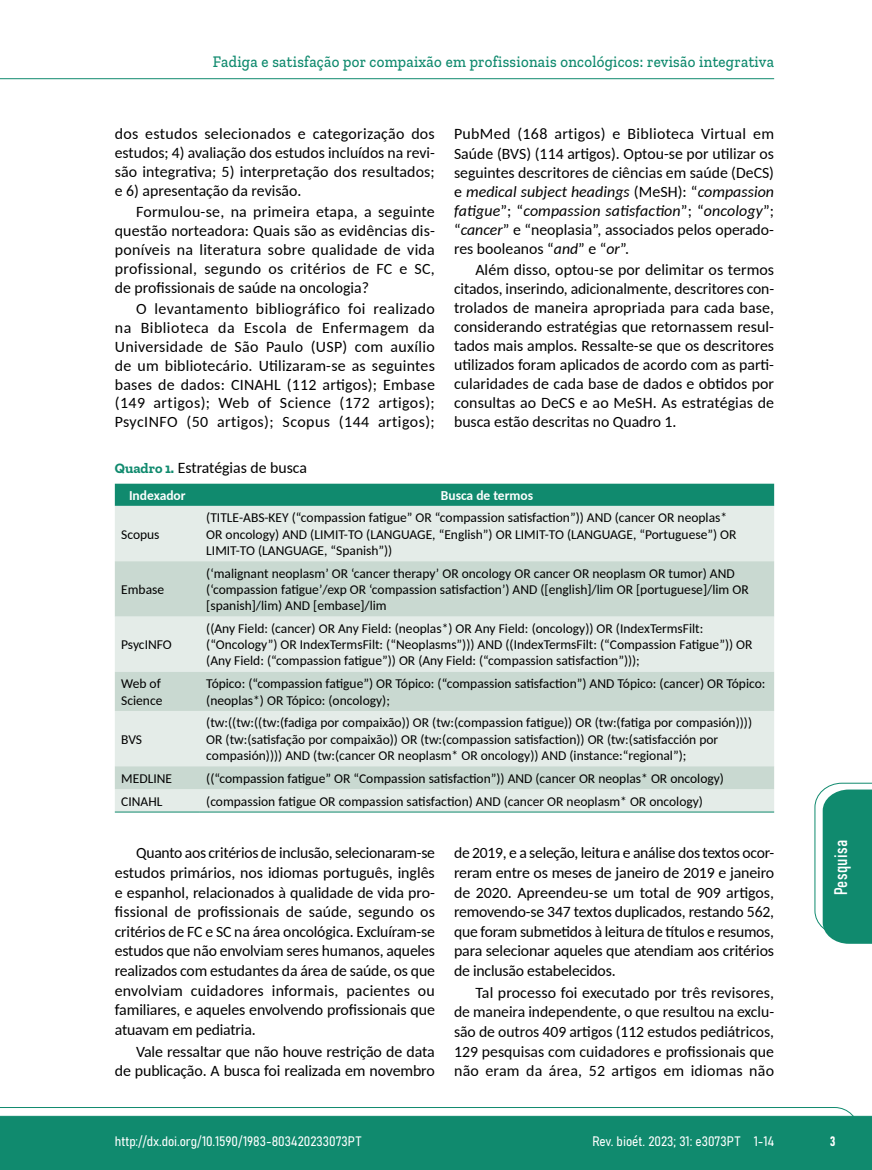
<style>
.page{position:relative;width:872px;height:1170px;background:#fff}
.page>*{position:absolute;margin:0;border:0;box-sizing:border-box;transform-origin:0 0}
.t1{font:18px "Bahnschrift";letter-spacing:.02em;color:#fff}
.t2{font:500 16.5px "Zilla Slab";letter-spacing:.02em;color:#108a6e;scale:.9 1}
.t3{font:15.75px/19.6px "Carlito";color:#000;text-align:justify}
.t4{font:13.5px/16.2px "Carlito";color:#000}
.t5{font:13.5px "Bahnschrift";color:#fff}
.t6{font:700 13.5px "Carlito";color:#fff}
.s1{font-style:italic}
.s2{font-family:"Zilla Slab";font-weight:700;font-size:14.25px;color:#108a6e}
</style>
<div class="page">
<svg style="left:0;top:1107px;width:859px;height:62px;background:#2e9880"></svg>
<hr style="left:0;top:78px;width:774px;height:1px;background:#108a6e">
<svg style="left:115px;top:483px;width:659px;height:23px;background:#188e73"></svg>
<div style="left:115px;top:506px;width:659px;height:305px;background:#e4ece8"></div>
<svg style="left:115px;top:561px;width:659px;height:228px;background:#d6e2dc"></svg>
<hr style="left:115px;top:811px;width:85px;height:1px;background:#108a6e">
<hr style="left:200px;top:811px;width:574px;height:1px;background:#108a6e">
<svg style="left:814px;top:782px;width:58px;height:161px"></svg>
<p class="t2" style="left:213px;top:53px;width:625px">Fadiga e satisfação por compaixão em profissionais oncológicos: revisão integrativa</p>
<p class="t3" style="left:115px;top:124px;width:321px;line-height:18.9px">dos estudos selecionados e categorização dos estudos; 4) avaliação dos estudos incluídos na revi&shy;são integrativa; 5) interpretação dos resultados; e 6) apresentação da revisão.</p>
<p class="t3" style="left:115px;top:202px;width:321px;line-height:18.9px;text-indent:21px">Formulou-se, na primeira etapa, a seguinte questão norteadora: Quais são as evidências dis&shy;poníveis na literatura sobre qualidade de vida profissional, segundo os critérios de FC e SC, de profissionais de saúde na oncologia?</p>
<p class="t3" style="left:115px;top:298px;width:321px;line-height:18.9px;text-indent:21px">O levantamento bibliográfico foi realizado na Biblioteca da Escola de Enfermagem da Universidade de São Paulo (USP) com auxílio de um bibliotecário. Utilizaram-se as seguintes bases de dados: CINAHL (112 artigos); Embase (149 artigos); Web of Science (172 artigos); PsycINFO (50 artigos); Scopus (144 artigos);</p>
<p class="t3" style="left:454px;top:124px;width:321px;line-height:19px">PubMed (168 artigos) e Biblioteca Virtual em Saúde (BVS) (114 artigos). Optou-se por utilizar os seguintes descritores de ciências em saúde (DeCS) e <span class="s1">medical subject headings</span> (MeSH): “<span class="s1">compassion fatigue</span>”; “<span class="s1">compassion satisfaction</span>”; “<span class="s1">oncology</span>”; “<span class="s1">cancer</span>” e “neoplasia”, associados pelos operado&shy;res booleanos “<span class="s1">and</span>” e “<span class="s1">or</span>”.</p>
<p class="t3" style="left:454px;top:259px;width:321px;line-height:19px;text-indent:21px">Além disso, optou-se por delimitar os termos citados, inserindo, adicionalmente, descritores con&shy;trolados de maneira apropriada para cada base, considerando estratégias que retornassem resul&shy;tados mais amplos. Ressalte-se que os descritores utilizados foram aplicados de acordo com as parti&shy;cularidades de cada base de dados e obtidos por consultas ao DeCS e ao MeSH. As estratégias de busca estão descritas no Quadro 1.</p>
<p class="t3" style="left:115px;top:457px;width:194px"><span class="s2">Quadro 1.</span> Estratégias de busca</p>
<p class="t6" style="left:129px;top:486px;width:58px">Indexador</p>
<p class="t6" style="left:441px;top:486px;width:94px">Busca de termos</p>
<p class="t4" style="left:121px;top:525px;width:40px">Scopus</p>
<p class="t4" style="left:206px;top:509px;width:532px">(TITLE-ABS-KEY (“compassion fatigue” OR “compassion satisfaction”)) AND (cancer OR neoplas*<br>OR oncology) AND (LIMIT-TO (LANGUAGE, “English”) OR LIMIT-TO (LANGUAGE, “Portuguese”) OR<br>LIMIT-TO (LANGUAGE, “Spanish”))</p>
<p class="t4" style="left:121px;top:580px;width:44px">Embase</p>
<p class="t4" style="left:121px;top:636px;width:52px">PsycINFO</p>
<p class="t4" style="left:206px;top:564px;width:544px">(‘malignant neoplasm’ OR ‘cancer therapy’ OR oncology OR cancer OR neoplasm OR tumor) AND (‘compassion fatigue’/exp OR ‘compassion satisfaction’) AND ([english]/lim OR [portuguese]/lim OR [spanish]/lim) AND [embase]/lim</p>
<p class="t4" style="left:206px;top:619px;width:548px">((Any Field: (cancer) OR Any Field: (neoplas*) OR Any Field: (oncology)) OR (IndexTermsFilt: (“Oncology”) OR IndexTermsFilt: (“Neoplasms”))) AND ((IndexTermsFilt: (“Compassion Fatigue”)) OR (Any Field: (“compassion fatigue”)) OR (Any Field: (“compassion satisfaction”)));</p>
<p class="t4" style="left:121px;top:675px;width:43px">Web of<br>Science</p>
<p class="t4" style="left:206px;top:675px;width:561px">Tópico: (“compassion fatigue”) OR Tópico: (“compassion satisfaction”) AND Tópico: (cancer) OR Tópico: (neoplas*) OR Tópico: (oncology);</p>
<p class="t4" style="left:121px;top:730px;width:22px">BVS</p>
<p class="t4" style="left:206px;top:714px;width:547px">(tw:((tw:((tw:(fadiga por compaixão)) OR (tw:(compassion fatigue)) OR (tw:(fatiga por compasión))))<br>OR (tw:(satisfação por compaixão)) OR (tw:(compassion satisfaction)) OR (tw:(satisfacción por compasión)))) AND (tw:(cancer OR neoplasm* OR oncology)) AND (instance:“regional”);</p>
<p class="t4" style="left:121px;top:769px;width:52px">MEDLINE</p>
<p class="t4" style="left:206px;top:769px;width:519px">((“compassion fatigue” OR “Compassion satisfaction”)) AND (cancer OR neoplas* OR oncology)</p>
<p class="t4" style="left:121px;top:792px;width:43px">CINAHL</p>
<p class="t4" style="left:206px;top:792px;width:498px">(compassion fatigue OR compassion satisfaction) AND (cancer OR neoplasm* OR oncology)</p>
<p class="t3" style="left:115px;top:842px;width:322px;text-indent:21px">Quanto aos critérios de inclusão, selecionaram-se estudos primários, nos idiomas português, inglês e espanhol, relacionados à qualidade de vida pro&shy;fissional de profissionais de saúde, segundo os critérios de FC e SC na área oncológica. Excluíram-se estudos que não envolviam seres humanos, aqueles realizados com estudantes da área de saúde, os que envolviam cuidadores informais, pacientes ou familiares, e aqueles envolvendo profissionais que atuavam em pediatria.</p>
<p class="t3" style="left:115px;top:1040px;width:321px;text-align:right">Vale ressaltar que não houve restrição de data<br>de publicação. A busca foi realizada em novembro</p>
<p class="t3" style="left:454px;top:842px;width:321px">de 2019, e a seleção, leitura e análise dos textos ocor&shy;reram entre os meses de janeiro de 2019 e janeiro de 2020. Apreendeu-se um total de 909 artigos, removendo-se 347 textos duplicados, restando 562, que foram submetidos à leitura de títulos e resumos, para selecionar aqueles que atendiam aos critérios de inclusão estabelecidos.</p>
<p class="t3" style="left:454px;top:981px;width:322px;text-indent:21px">Tal processo foi executado por três revisores, de maneira independente, o que resultou na exclu&shy;são de outros 409 artigos (112 estudos pediátricos, 129 pesquisas com cuidadores e profissionais que não eram da área, 52 artigos em idiomas não</p>
<p class="t1" style="left:827px;top:895px;width:57px;rotate:-90deg">Pesquisa</p>
<p class="t5" style="left:115px;top:1131px;width:248px">http://dx.doi.org/10.1590/1983-803420233073PT</p>
<p class="t5" style="left:592px;top:1131px;width:183px">Rev. bioét. 2023; 31: e3073PT 1-14</p>
<p class="t5" style="left:830px;top:1130px;width:7px">3</p>
</div>
